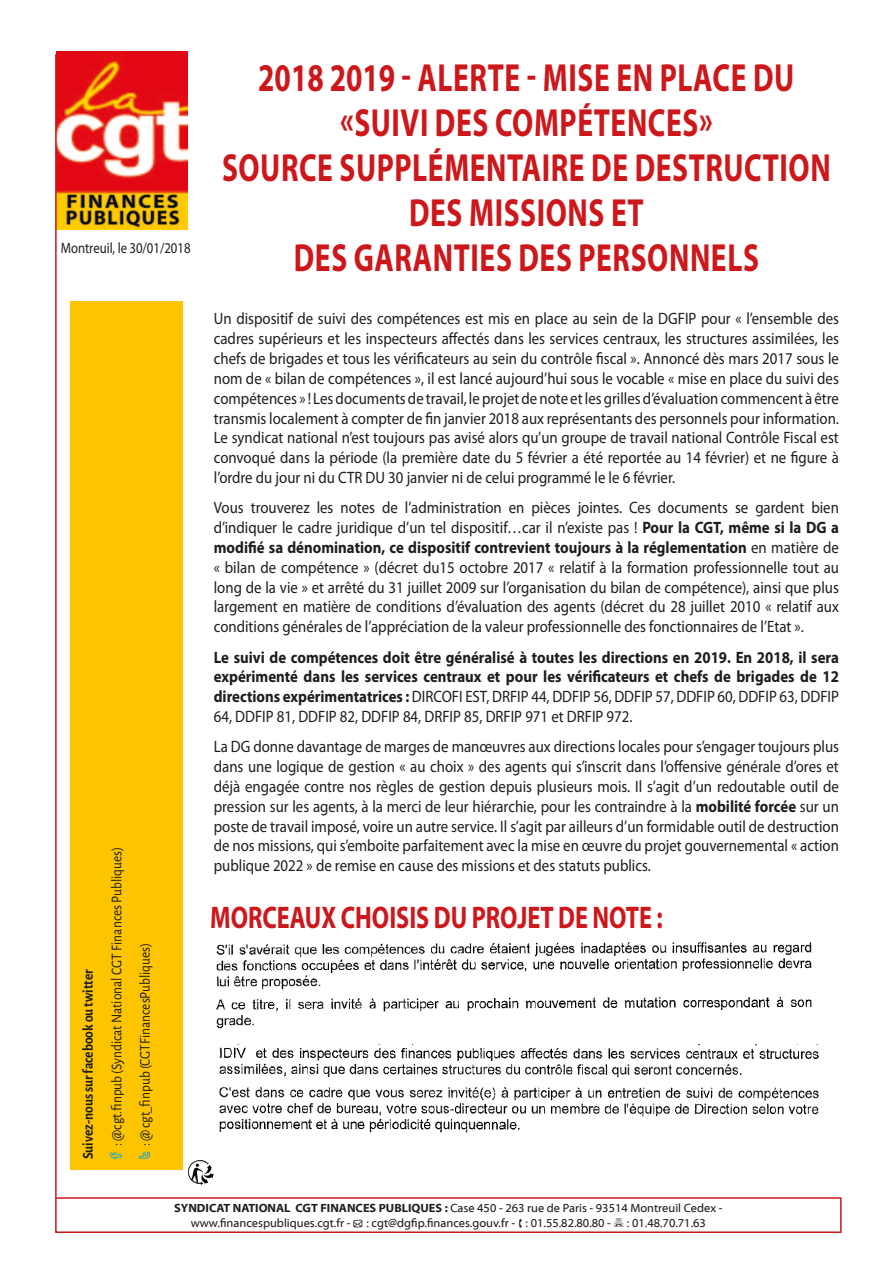
<style>
.page{position:relative;width:893px;height:1263px;background:#fff}
.page>*{position:absolute;margin:0;border:0;box-sizing:border-box;transform-origin:0 0}
.t1{font:700 39.3px/45px "Myriad Pro";letter-spacing:.02em;color:#cd171a;text-align:center;scale:.75 1}
.puces_noire_copie_2{font:700 31.35px "Myriad Pro";color:#cd171a;scale:.77 1}
.western{font:16.5px/19.8px "Myriad Pro";color:#1d1d1b;text-align:justify;scale:.9 1}
.western-2{font:700 16.5px/19.8px "Myriad Pro";color:#1d1d1b;text-align:justify;scale:.9 1}
.Style_de_paragraphe{font:15px "Alegreya Sans";color:#1d1d1b;scale:.9 1}
.Style_de_paragraphe-2{font:700 15px "Alegreya Sans";color:#1d1d1b;scale:.9 1}
.puces_noire_copie_2-2{font:15px "Myriad Pro";color:#1d1d1b;scale:.85 1}
.t2{font:12px/14.4px "Myriad Web Pro";color:#1d1d1b}
.s1{font-weight:700}
.s2{font-weight:400}
</style>
<div class="page">
<img style="left:57px;top:51px;width:131px;height:178px">
<div style="left:55px;top:1197px;width:787px;height:36px;border:2px solid #cd171a"></div>
<hr style="left:55px;top:54px;width:2px;height:1143px;background:#cd171a">
<div style="left:70px;top:301px;width:113px;height:868px;background:#fdc400"></div>
<img style="left:188px;top:1160px;width:26px;height:25px">
<img style="left:215px;top:942px;width:597px;height:87px">
<img style="left:219px;top:1045px;width:600px;height:88px">
<div style="left:246px;top:1047px;width:5px;height:14px;background:#fff"></div>
<p class="puces_noire_copie_2-2" style="left:61px;top:238px;width:154px">Montreuil, le 30/01/2018</p>
<p class="Style_de_paragraphe-2" style="left:77px;top:1159px;width:213px;rotate:-90deg">Suivez-nous sur facebook ou twitter</p>
<p class="Style_de_paragraphe" style="left:106px;top:1146px;width:333px;rotate:-90deg">: @cgt.finpub (Syndicat National CGT Finances Publiques)</p>
<p class="Style_de_paragraphe" style="left:135px;top:1146px;width:228px;rotate:-90deg">: @ cgt_finpub (CGTFinancesPubliques)</p>
<p class="t1" style="left:222px;top:54px;width:813px">2018 2019 - ALERTE - MISE EN PLACE DU «SUIVI DES COMPÉTENCES»<br>SOURCE SUPPLÉMENTAIRE DE DESTRUCTION<br>DES MISSIONS ET<br>DES GARANTIES DES PERSONNELS</p>
<p class="western" style="left:214px;top:309px;width:696px">Un dispositif de suivi des compétences est mis en place au sein de la DGFIP pour « l’ensemble des cadres supérieurs et les inspecteurs affectés dans les services centraux, les structures assimilées, les chefs de brigades et tous les vérificateurs au sein du contrôle fiscal ». Annoncé dès mars 2017 sous le nom de « bilan de compétences », il est lancé aujourd’hui sous le vocable « mise en place du suivi des compétences » ! Les documents de travail, le projet de note et les grilles d’évaluation commencent à être transmis localement à compter de fin janvier 2018 aux représentants des personnels pour information.<br>Le syndicat national n’est toujours pas avisé alors qu’un groupe de travail national Contrôle Fiscal est convoqué dans la période (la première date du 5 février a été reportée au 14 février) et ne figure à l’ordre du jour ni du CTR DU 30 janvier ni de celui programmé le le 6 février.</p>
<p class="western" style="left:214px;top:498px;width:696px">Vous trouverez les notes de l’administration en pièces jointes. Ces documents se gardent bien d’indiquer le cadre juridique d’un tel dispositif…car il n’existe pas ! <span class="s1">Pour la CGT, même si la DG a modifié sa dénomination, ce dispositif contrevient toujours à la réglementation</span> en matière de « bilan de compétence » (décret du15 octobre 2017 « relatif à la formation professionnelle tout au long de la vie » et arrêté du 31 juillet 2009 sur l’organisation du bilan de compétence), ainsi que plus largement en matière de conditions d’évaluation des agents (décret du 28 juillet 2010 « relatif aux conditions générales de l’appréciation de la valeur professionnelle des fonctionnaires de l’Etat ».</p>
<p class="western-2" style="left:214px;top:647px;width:696px">Le suivi de compétences doit être généralisé à toutes les directions en 2019. En 2018, il sera expérimenté dans les services centraux et pour les vérificateurs et chefs de brigades de 12 directions expérimentatrices : <span class="s2">DIRCOFI EST, DRFIP 44, DDFIP 56, DDFIP 57, DDFIP 60, DDFIP 63, DDFIP 64, DDFIP 81, DDFIP 82, DDFIP 84, DRFIP 85, DRFIP 971 et DRFIP 972.</span></p>
<p class="western" style="left:214px;top:737px;width:696px">La DG donne davantage de marges de manœuvres aux directions locales pour s’engager toujours plus dans une logique de gestion « au choix » des agents qui s’inscrit dans l’offensive générale d’ores et déjà engagée contre nos règles de gestion depuis plusieurs mois. Il s’agit d’un redoutable outil de pression sur les agents, à la merci de leur hiérarchie, pour les contraindre à la <span class="s1">mobilité forcée</span> sur un poste de travail imposé, voire un autre service. Il s’agit par ailleurs d’un formidable outil de destruction de nos missions, qui s’emboite parfaitement avec la mise en œuvre du projet gouvernemental « action publique 2022 » de remise en cause des missions et des statuts publics.</p>
<p class="puces_noire_copie_2" style="left:210px;top:897px;width:589px">MORCEAUX CHOISIS DU PROJET DE NOTE :</p>
<p class="t2" style="left:191px;top:1201px;width:533px;text-indent:-17px"><span class="s1">SYNDICAT NATIONAL CGT FINANCES PUBLIQUES :</span> Case 450 - 263 rue de Paris - 93514 Montreuil Cedex - www.financespubliques.cgt.fr - ● : cgt@dgfip.finances.gouv.fr - : 01.55.82.80.80 -</p>
<p class="t2" style="left:627px;top:1216px;width:81px">: 01.48.70.71.63</p>
</div>
